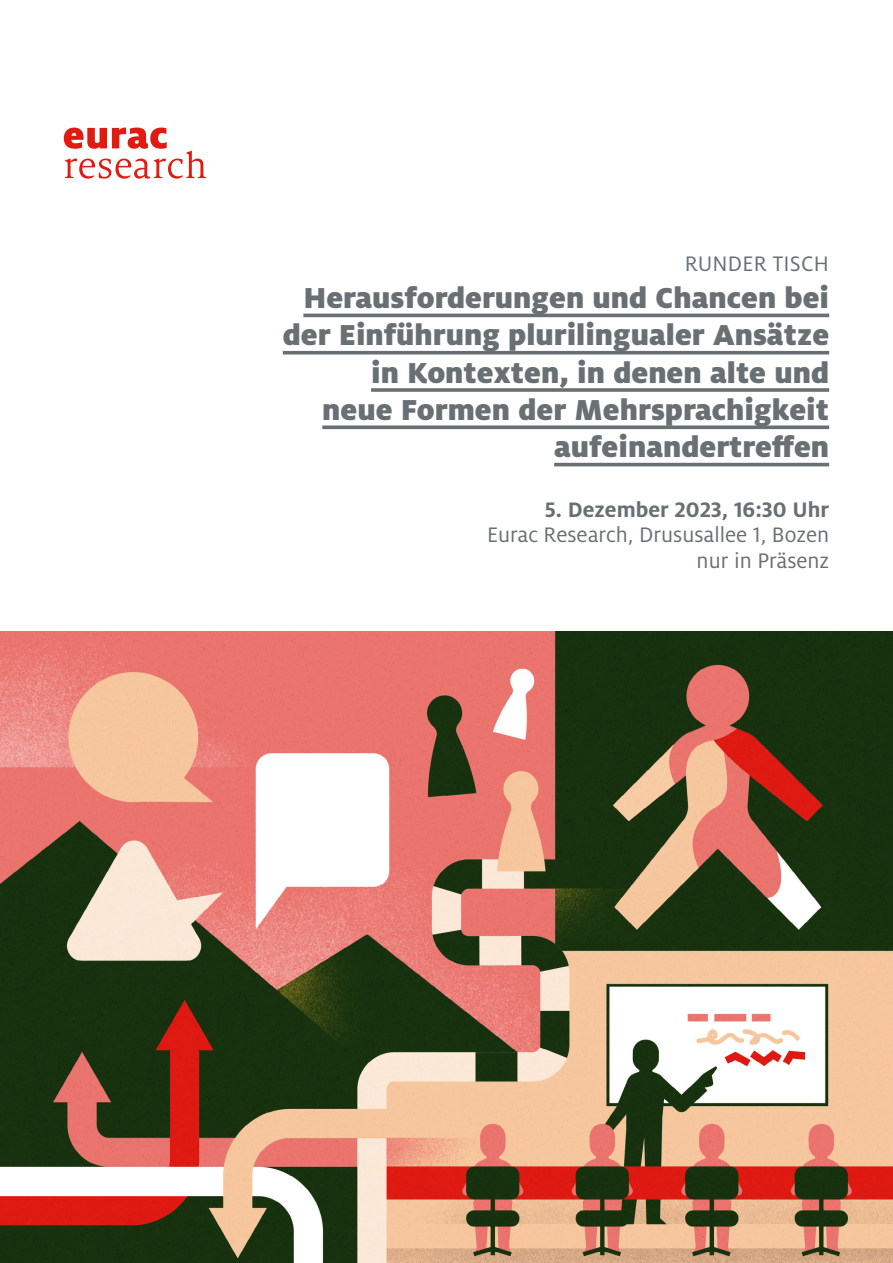
<style>
.page{position:relative;width:893px;height:1263px;background:#fff}
.page>*{position:absolute;margin:0;border:0;box-sizing:border-box;transform-origin:0 0}
.t1{font:900 31.95px/37.3px "Milo Pro";color:#697073;text-align:right}
.t2{font:23.25px/25.5px "Milo Pro";color:#697073;text-align:right}
.t3{font:700 23.25px "Milo Pro";color:#697073}
</style>
<div class="page">
<img style="left:0;top:631px;width:893px;height:632px">
<svg style="left:64px;top:128px;width:142px;height:51px"></svg>
<hr style="left:303px;top:314px;width:526px;height:3px;background:#697073">
<hr style="left:283px;top:351px;width:546px;height:3px;background:#697073">
<svg style="left:371px;top:388px;width:458px;height:4px;background:#777d80"></svg>
<svg style="left:322px;top:425px;width:507px;height:4px;background:#7b8284"></svg>
<hr style="left:554px;top:463px;width:275px;height:3px;background:#697073">
<p class="t2" style="left:685px;top:251px;width:146px">RUNDER TISCH</p>
<p class="t1" style="left:283px;top:279px;width:548px">Herausforderungen und Chancen bei der Einführung plurilingualer Ansätze in Kontexten, in denen alte und<br>neue Formen der Mehrsprachigkeit aufeinandertreffen</p>
<p class="t3" style="left:545px;top:496px;width:286px">5. Dezember 2023, 16:30 Uhr</p>
<p class="t2" style="left:487px;top:522px;width:344px">Eurac Research, Drususallee 1, Bozen nur in Präsenz</p>
</div>
